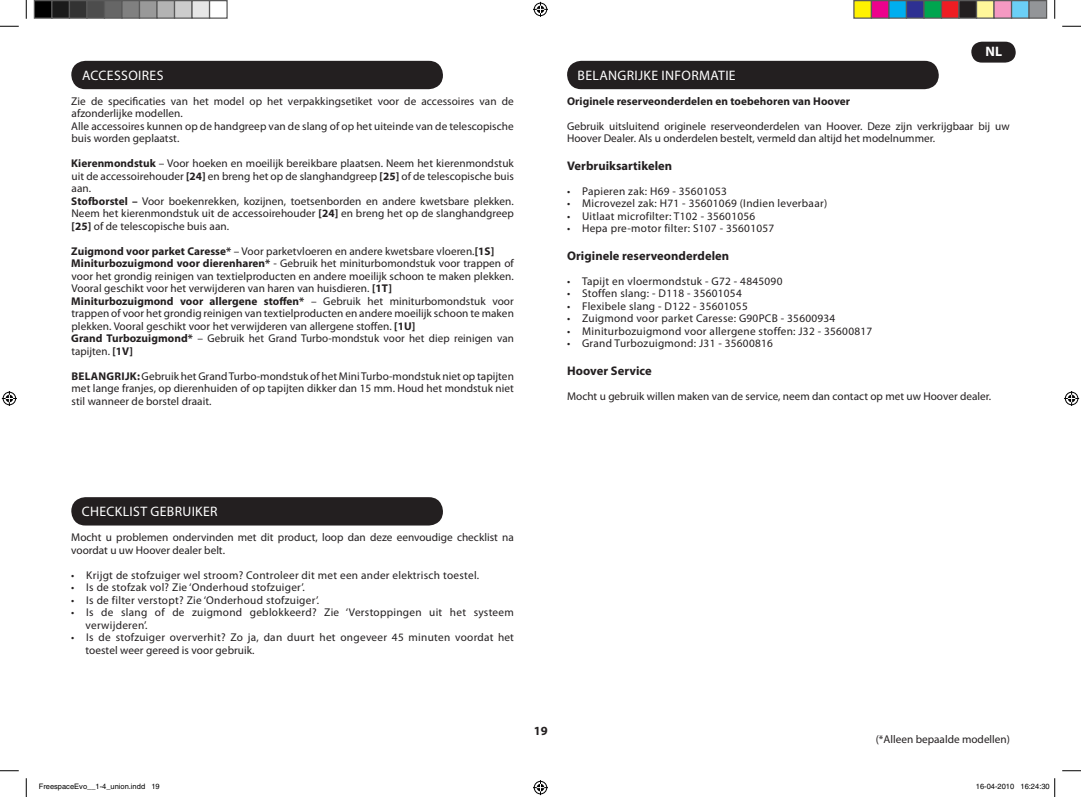
<style>
.page{position:relative;width:1081px;height:797px;background:#fff}
.page>*{position:absolute;margin:0;border:0;box-sizing:border-box;transform-origin:0 0}
.t1{font:13.75px "Myriad Pro";letter-spacing:.025em;color:#fff}
.t2{font:700 13.75px "Myriad Pro";color:#fff}
.t3{font:700 12.5px "Myriad Pro";letter-spacing:.005em;color:#231f20}
.t4{font:11.25px/12.5px "Myriad Pro";letter-spacing:.005em;color:#231f20}
.t5{font:11.25px/12.5px "Myriad Pro";letter-spacing:.025em;color:#231f20}
.t6{font:700 11.25px "Myriad Pro";letter-spacing:.005em;color:#231f20}
.t7{font:7.5px "Helvetica";color:#000}
.s1{font-weight:700}
</style>
<div class="page">
<div style="left:970px;top:42px;width:45px;height:21px;background:#231f20;border-radius:11px"></div>
<div style="left:71px;top:61px;width:372px;height:28px;background:#231f20;border-radius:14px"></div>
<div style="left:71px;top:497px;width:372px;height:28px;background:#231f20;border-radius:14px"></div>
<div style="left:567px;top:61px;width:371px;height:28px;background:#231f20;border-radius:14px"></div>
<svg style="left:0;top:25px;width:19px;height:2px"></svg>
<svg style="left:1062px;top:25px;width:18px;height:2px"></svg>
<svg style="left:0;top:770px;width:19px;height:1px"></svg>
<svg style="left:1062px;top:770px;width:18px;height:1px"></svg>
<svg style="left:25px;top:0;width:2px;height:19px"></svg>
<svg style="left:25px;top:778px;width:2px;height:19px"></svg>
<svg style="left:1054px;top:0;width:1px;height:19px"></svg>
<svg style="left:533px;top:2px;width:15px;height:15px"></svg>
<svg style="left:533px;top:780px;width:15px;height:15px"></svg>
<svg style="left:2px;top:391px;width:15px;height:15px"></svg>
<svg style="left:1064px;top:391px;width:14px;height:15px"></svg>
<div style="left:34px;top:1px;width:18px;height:17px;background:#000"></div>
<div style="left:34px;top:0;width:18px;height:19px;border:1px solid #595959"></div>
<div style="left:52px;top:1px;width:17px;height:17px;background:#1a1a1a"></div>
<div style="left:51px;top:0;width:19px;height:19px;border:1px solid #595959"></div>
<div style="left:69px;top:1px;width:18px;height:17px;background:#333"></div>
<div style="left:69px;top:0;width:19px;height:19px;border:1px solid #595959"></div>
<div style="left:87px;top:1px;width:17px;height:17px;background:#4d4d4d"></div>
<div style="left:86px;top:0;width:19px;height:19px;border:1px solid #595959"></div>
<div style="left:104px;top:1px;width:18px;height:17px;background:#666"></div>
<div style="left:104px;top:0;width:18px;height:19px;border:1px solid #595959"></div>
<div style="left:122px;top:1px;width:17px;height:17px;background:#808080"></div>
<div style="left:121px;top:0;width:19px;height:19px;border:1px solid #595959"></div>
<div style="left:139px;top:1px;width:18px;height:17px;background:#999"></div>
<div style="left:139px;top:0;width:19px;height:19px;border:1px solid #595959"></div>
<div style="left:157px;top:1px;width:17px;height:17px;background:#b3b3b3"></div>
<div style="left:156px;top:0;width:19px;height:19px;border:1px solid #595959"></div>
<div style="left:174px;top:1px;width:18px;height:17px;background:#ccc"></div>
<div style="left:174px;top:0;width:18px;height:19px;border:1px solid #595959"></div>
<div style="left:192px;top:1px;width:17px;height:17px;background:#e6e6e6"></div>
<div style="left:191px;top:0;width:19px;height:19px;border:1px solid #595959"></div>
<div style="left:209px;top:0;width:19px;height:19px;border:1px solid #595959"></div>
<div style="left:853px;top:1px;width:18px;height:17px;background:#fff101"></div>
<div style="left:853px;top:0;width:18px;height:19px;border:1px solid #595959"></div>
<div style="left:871px;top:1px;width:17px;height:17px;background:#ed028c"></div>
<div style="left:870px;top:0;width:19px;height:19px;border:1px solid #595959"></div>
<div style="left:888px;top:1px;width:18px;height:17px;background:#00aeef"></div>
<div style="left:888px;top:0;width:18px;height:19px;border:1px solid #595959"></div>
<div style="left:906px;top:1px;width:17px;height:17px;background:#2e3092"></div>
<div style="left:905px;top:0;width:19px;height:19px;border:1px solid #595959"></div>
<div style="left:923px;top:1px;width:18px;height:17px;background:#00a54f"></div>
<div style="left:923px;top:0;width:18px;height:19px;border:1px solid #595959"></div>
<div style="left:941px;top:1px;width:17px;height:17px;background:#ee1d23"></div>
<div style="left:940px;top:0;width:19px;height:19px;border:1px solid #595959"></div>
<div style="left:958px;top:1px;width:18px;height:17px;background:#231f20"></div>
<div style="left:958px;top:0;width:18px;height:19px;border:1px solid #595959"></div>
<div style="left:976px;top:1px;width:17px;height:17px;background:#fff79a"></div>
<div style="left:975px;top:0;width:19px;height:19px;border:1px solid #595959"></div>
<div style="left:993px;top:1px;width:18px;height:17px;background:#f499c2"></div>
<div style="left:993px;top:0;width:18px;height:19px;border:1px solid #595959"></div>
<div style="left:1011px;top:1px;width:17px;height:17px;background:#6bcff6"></div>
<div style="left:1010px;top:0;width:19px;height:19px;border:1px solid #595959"></div>
<div style="left:1028px;top:1px;width:18px;height:17px;background:#939598"></div>
<div style="left:1028px;top:0;width:18px;height:19px;border:1px solid #595959"></div>
<svg style="left:1054px;top:778px;width:1px;height:19px"></svg>
<p class="t1" style="left:82px;top:67px;width:83px">ACCESSOIRES</p>
<p class="t4" style="left:71px;top:94px;width:444px">Zie de specificaties van het model op het verpakkingsetiket voor de accessoires van de afzonderlijke modellen.<br>Alle accessoires kunnen op de handgreep van de slang of op het uiteinde van de telescopische buis worden geplaatst.</p>
<p class="t4" style="left:71px;top:157px;width:444px"><span class="s1">Kierenmondstuk</span> – Voor hoeken en moeilijk bereikbare plaatsen. Neem het kierenmondstuk uit de accessoirehouder <span class="s1">[24]</span> en breng het op de slanghandgreep <span class="s1">[25]</span> of de telescopische buis aan.<br><span class="s1">Stofborstel –</span> Voor boekenrekken, kozijnen, toetsenborden en andere kwetsbare plekken.<br>Neem het kierenmondstuk uit de accessoirehouder <span class="s1">[24]</span> en breng het op de slanghandgreep <span class="s1">[25]</span> of de telescopische buis aan.</p>
<p class="t4" style="left:71px;top:244px;width:444px"><span class="s1">Zuigmond voor parket Caresse*</span> – Voor parketvloeren en andere kwetsbare vloeren.<span class="s1">[1S] Miniturbozuigmond voor dierenharen*</span> - Gebruik het miniturbomondstuk voor trappen of voor het grondig reinigen van textielproducten en andere moeilijk schoon te maken plekken.<br>Vooral geschikt voor het verwijderen van haren van huisdieren. <span class="s1">[1T]<br>Miniturbozuigmond voor allergene stoffen*</span> – Gebruik het miniturbomondstuk voor trappen of voor het grondig reinigen van textielproducten en andere moeilijk schoon te maken plekken. Vooral geschikt voor het verwijderen van allergene stoffen. <span class="s1">[1U]<br>Grand Turbozuigmond*</span> – Gebruik het Grand Turbo-mondstuk voor het diep reinigen van tapijten. <span class="s1">[1V]</span></p>
<p class="t4" style="left:71px;top:369px;width:444px;text-align:justify"><span class="s1">BELANGRIJK:</span>Gebruik het Grand Turbo-mondstuk of het Mini Turbo-mondstuk niet op tapijten met lange franjes, op dierenhuiden of op tapijten dikker dan 15 mm. Houd het mondstuk niet stil wanneer de borstel draait.</p>
<p class="t2" style="left:985px;top:42px;width:18px">NL</p>
<p class="t1" style="left:577px;top:67px;width:16px">Belangrijke</p>
<p class="t1" style="left:661px;top:67px;width:29px">in formatie</p>
<p class="t6" style="left:567px;top:94px;width:284px">Originele reserveonderdelen en toebehoren van Hoover</p>
<p class="t4" style="left:567px;top:119px;width:444px">Gebruik uitsluitend originele reserveonderdelen van Hoover. Deze zijn verkrijgbaar bij uw<br>Hoover Dealer. Als u onderdelen bestelt, vermeld dan altijd het modelnummer.</p>
<p class="t3" style="left:567px;top:157px;width:107px">Verbruiksartikelen</p>
<p class="t5" style="left:567px;top:184px;width:161px">• Papieren zak: H69 - 35601053</p>
<p class="t5" style="left:567px;top:197px;width:261px">• Microvezel zak: H71 - 35601069 (Indien leverbaar)</p>
<p class="t5" style="left:567px;top:209px;width:190px">• Uitlaat microfilter: T102 - 35601056</p>
<p class="t5" style="left:567px;top:222px;width:209px">• Hepa pre-motor filter: S107 - 35601057</p>
<p class="t3" style="left:567px;top:247px;width:163px">Originele reserveonderdelen</p>
<p class="t5" style="left:567px;top:274px;width:217px">• Tapijt en vloermondstuk - G72 - 4845090</p>
<p class="t5" style="left:567px;top:287px;width:176px">• Stoffen slang: - D118 - 35601054</p>
<p class="t5" style="left:567px;top:299px;width:182px">• Flexibele slang - D122 - 35601055</p>
<p class="t5" style="left:567px;top:312px;width:270px">• Zuigmond voor parket Caresse: G90PCB - 35600934</p>
<p class="t5" style="left:567px;top:324px;width:306px">• Miniturbozuigmond voor allergene stoffen: J32 - 35600817</p>
<p class="t5" style="left:567px;top:337px;width:207px">• Grand Turbozuigmond: J31 - 35600816</p>
<p class="t3" style="left:567px;top:362px;width:86px">Hoover Service</p>
<p class="t4" style="left:567px;top:389px;width:425px">Mocht u gebruik willen maken van de service, neem dan contact op met uw Hoover dealer.</p>
<p class="t1" style="left:82px;top:503px;width:17px">Checklist</p>
<p class="t1" style="left:150px;top:503px;width:18px">Gebruiker</p>
<p class="t4" style="left:71px;top:531px;width:444px">Mocht u problemen ondervinden met dit product, loop dan deze eenvoudige checklist na voordat u uw Hoover dealer belt.</p>
<p class="t5" style="left:71px;top:568px;width:409px">• Krijgt de stofzuiger wel stroom? Controleer dit met een ander elektrisch toestel.</p>
<p class="t5" style="left:71px;top:581px;width:235px">• Is de stofzak vol? Zie ‘Onderhoud stofzuiger’.</p>
<p class="t5" style="left:71px;top:593px;width:249px">• Is de filter verstopt? Zie ‘Onderhoud stofzuiger’.</p>
<p class="t5" style="left:85px;top:606px;width:430px;text-indent:-14px">• Is de slang of de zuigmond geblokkeerd? Zie ‘Verstoppingen uit het systeem verwijderen’.</p>
<p class="t5" style="left:85px;top:631px;width:430px;text-indent:-14px">• Is de stofzuiger oververhit? Zo ja, dan duurt het ongeveer 45 minuten voordat het toestel weer gereed is voor gebruik.</p>
<p class="t3" style="left:533px;top:722px;width:15px">19</p>
<p class="t4" style="left:875px;top:732px;width:136px">(*Alleen bepaalde modellen)</p>
<p class="t7" style="left:39px;top:782px;width:122px">FreespaceEvo__1-4_union.indd 19</p>
<p class="t7" style="left:975px;top:782px;width:75px">16-04-2010 16:24:30</p>
</div>
